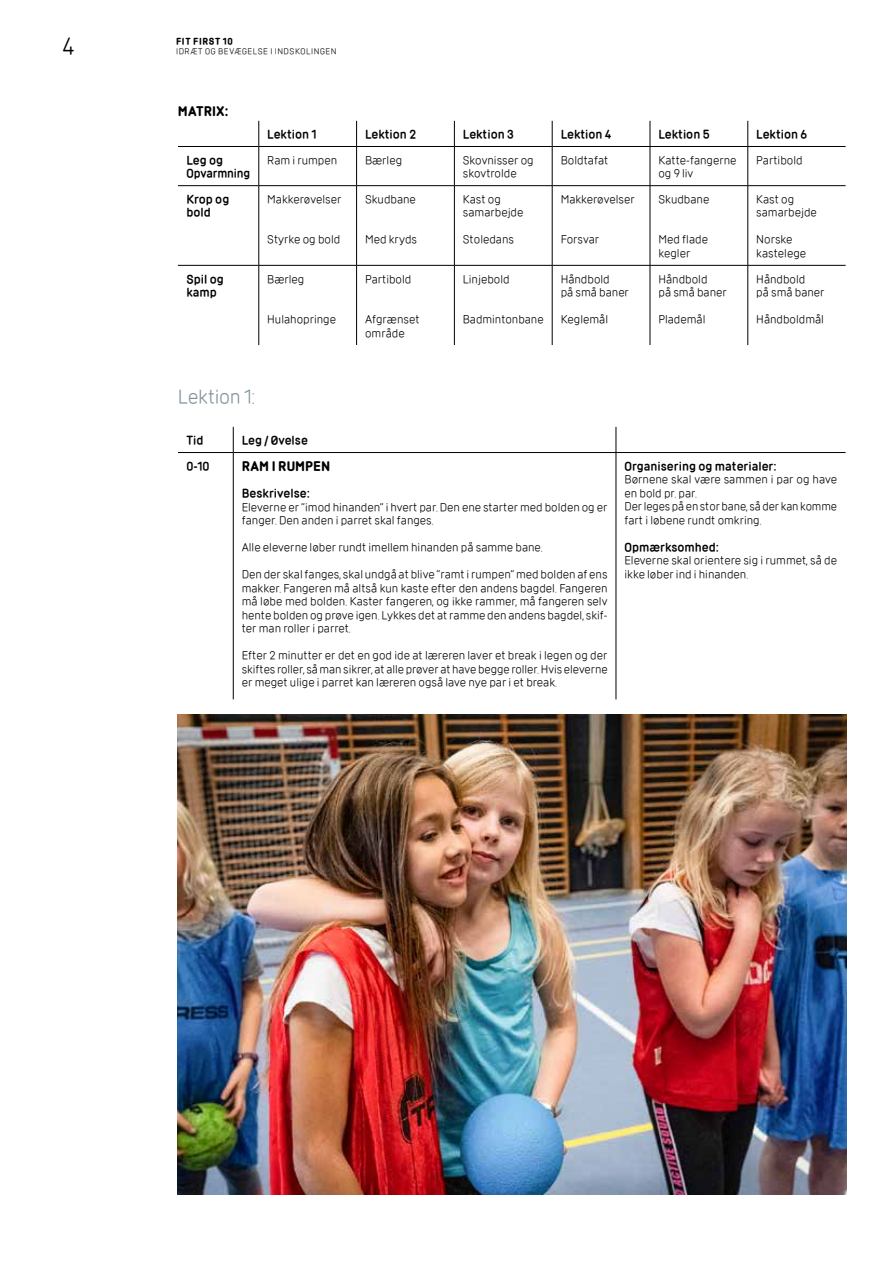
<style>
.page{position:relative;width:893px;height:1263px;background:#fff}
.page>*{position:absolute;margin:0;border:0;box-sizing:border-box;transform-origin:0 0}
.t1{font:24px "DIF";color:#000}
.t2{font:19.5px "DIF";letter-spacing:-.015em;color:#83929b}
.t3{font:700 12px "DIF";letter-spacing:.01em;color:#000}
.t4{font:11.55px/13.5px "DIF";color:#000}
.t5{font:600 11.55px/13.5px "DIF";color:#000}
.t6{font:8.4px "DIF";letter-spacing:.065em;color:#000}
.t7{font:700 8.4px "DIF";letter-spacing:.07em;color:#000}
</style>
<div class="page">
<svg style="left:259px;top:121px;width:1px;height:25px"></svg>
<svg style="left:356px;top:121px;width:1px;height:25px"></svg>
<svg style="left:454px;top:121px;width:1px;height:25px"></svg>
<svg style="left:552px;top:121px;width:1px;height:25px"></svg>
<svg style="left:650px;top:121px;width:1px;height:25px"></svg>
<svg style="left:747px;top:121px;width:1px;height:25px"></svg>
<hr style="left:178px;top:146px;width:81px;height:1px;background:#000">
<hr style="left:259px;top:146px;width:98px;height:1px;background:#000">
<hr style="left:259px;top:147px;width:1px;height:38px;background:#000">
<hr style="left:357px;top:146px;width:97px;height:1px;background:#000">
<hr style="left:356px;top:147px;width:1px;height:38px;background:#000">
<hr style="left:454px;top:146px;width:98px;height:1px;background:#000">
<hr style="left:454px;top:147px;width:1px;height:38px;background:#000">
<hr style="left:552px;top:146px;width:98px;height:1px;background:#000">
<hr style="left:552px;top:147px;width:1px;height:38px;background:#000">
<hr style="left:650px;top:146px;width:98px;height:1px;background:#000">
<hr style="left:650px;top:147px;width:1px;height:38px;background:#000">
<hr style="left:748px;top:146px;width:98px;height:1px;background:#000">
<hr style="left:747px;top:147px;width:1px;height:38px;background:#000">
<hr style="left:178px;top:185px;width:81px;height:1px;background:#000">
<hr style="left:259px;top:185px;width:98px;height:1px;background:#000">
<hr style="left:259px;top:186px;width:1px;height:79px;background:#000">
<hr style="left:357px;top:185px;width:97px;height:1px;background:#000">
<hr style="left:356px;top:186px;width:1px;height:79px;background:#000">
<hr style="left:454px;top:185px;width:98px;height:1px;background:#000">
<hr style="left:454px;top:186px;width:1px;height:79px;background:#000">
<hr style="left:552px;top:185px;width:98px;height:1px;background:#000">
<hr style="left:552px;top:186px;width:1px;height:79px;background:#000">
<hr style="left:650px;top:185px;width:98px;height:1px;background:#000">
<hr style="left:650px;top:186px;width:1px;height:79px;background:#000">
<hr style="left:748px;top:185px;width:98px;height:1px;background:#000">
<hr style="left:747px;top:186px;width:1px;height:79px;background:#000">
<hr style="left:178px;top:265px;width:81px;height:1px;background:#000">
<hr style="left:259px;top:265px;width:98px;height:1px;background:#000">
<hr style="left:259px;top:266px;width:1px;height:79px;background:#000">
<hr style="left:357px;top:265px;width:97px;height:1px;background:#000">
<hr style="left:356px;top:266px;width:1px;height:79px;background:#000">
<hr style="left:454px;top:265px;width:98px;height:1px;background:#000">
<hr style="left:454px;top:266px;width:1px;height:79px;background:#000">
<hr style="left:552px;top:265px;width:98px;height:1px;background:#000">
<hr style="left:552px;top:266px;width:1px;height:79px;background:#000">
<hr style="left:650px;top:265px;width:98px;height:1px;background:#000">
<hr style="left:650px;top:266px;width:1px;height:79px;background:#000">
<hr style="left:748px;top:265px;width:98px;height:1px;background:#000">
<hr style="left:747px;top:266px;width:1px;height:79px;background:#000">
<svg style="left:233px;top:427px;width:1px;height:25px"></svg>
<svg style="left:616px;top:427px;width:1px;height:25px"></svg>
<hr style="left:178px;top:452px;width:55px;height:1px;background:#000">
<hr style="left:233px;top:452px;width:383px;height:1px;background:#000">
<hr style="left:233px;top:453px;width:1px;height:246px;background:#000">
<hr style="left:616px;top:452px;width:230px;height:1px;background:#000">
<hr style="left:616px;top:453px;width:1px;height:246px;background:#000">
<img style="left:178px;top:714px;width:668px;height:481px">
<h1 class="t1" style="left:62px;top:32px;width:14px">4</h1>
<p class="t6" style="left:176px;top:47px;width:162px">IDRÆT OG BEVÆGELSE I INDSKOLINGEN</p>
<p class="t7" style="left:176px;top:36px;width:58px">FIT FIRST 10</p>
<p class="t3" style="left:178px;top:103px;width:52px">MATRIX:</p>
<p class="t5" style="left:267px;top:128px;width:51px">Lektion 1</p>
<p class="t5" style="left:365px;top:128px;width:53px">Lektion 2</p>
<p class="t5" style="left:463px;top:128px;width:52px">Lektion 3</p>
<p class="t5" style="left:561px;top:128px;width:52px">Lektion 4</p>
<p class="t5" style="left:658px;top:128px;width:53px">Lektion 5</p>
<p class="t5" style="left:756px;top:128px;width:53px">Lektion 6</p>
<p class="t5" style="left:186px;top:153px;width:65px">Leg og<br>Opvarmning</p>
<p class="t4" style="left:267px;top:153px;width:71px">Ram i rumpen</p>
<p class="t4" style="left:365px;top:153px;width:39px">Bærleg</p>
<p class="t4" style="left:463px;top:153px;width:72px">Skovnisser og skovtrolde</p>
<p class="t4" style="left:561px;top:153px;width:49px">Boldtafat</p>
<p class="t4" style="left:658px;top:153px;width:80px">Katte-fangerne og 9 liv</p>
<p class="t4" style="left:756px;top:153px;width:48px">Partibold</p>
<p class="t5" style="left:186px;top:192px;width:44px">Krop og bold</p>
<p class="t4" style="left:267px;top:192px;width:76px">Makkerøvelser</p>
<p class="t4" style="left:267px;top:233px;width:75px">Styrke og bold</p>
<p class="t4" style="left:365px;top:192px;width:52px">Skudbane</p>
<p class="t4" style="left:365px;top:233px;width:54px">Med kryds</p>
<p class="t4" style="left:658px;top:192px;width:52px">Skudbane</p>
<p class="t4" style="left:658px;top:233px;width:51px">Med flade kegler</p>
<p class="t4" style="left:463px;top:192px;width:62px">Kast og samarbejde</p>
<p class="t4" style="left:463px;top:233px;width:53px">Stoledans</p>
<p class="t4" style="left:561px;top:192px;width:76px">Makkerøvelser</p>
<p class="t4" style="left:561px;top:233px;width:40px">Forsvar</p>
<p class="t4" style="left:756px;top:192px;width:62px">Kast og samarbejde</p>
<p class="t4" style="left:756px;top:233px;width:51px">Norske kastelege</p>
<p class="t5" style="left:186px;top:272px;width:39px">Spil og kamp</p>
<p class="t4" style="left:267px;top:272px;width:39px">Bærleg</p>
<p class="t4" style="left:267px;top:312px;width:70px">Hulahopringe</p>
<p class="t4" style="left:365px;top:272px;width:48px">Partibold</p>
<p class="t4" style="left:365px;top:312px;width:56px">Afgrænset område</p>
<p class="t4" style="left:463px;top:272px;width:48px">Linjebold</p>
<p class="t4" style="left:463px;top:312px;width:82px">Badmintonbane</p>
<p class="t4" style="left:561px;top:272px;width:70px">Håndbold<br>på små baner</p>
<p class="t4" style="left:561px;top:312px;width:49px">Keglemål</p>
<p class="t4" style="left:658px;top:272px;width:70px">Håndbold<br>på små baner</p>
<p class="t4" style="left:658px;top:312px;width:48px">Plademål</p>
<p class="t4" style="left:756px;top:272px;width:70px">Håndbold<br>på små baner</p>
<p class="t4" style="left:756px;top:312px;width:69px">Håndboldmål</p>
<h2 class="t2" style="left:178px;top:385px;width:79px">Lektion 1:</h2>
<p class="t5" style="left:186px;top:434px;width:19px">Tid</p>
<p class="t5" style="left:242px;top:434px;width:68px">Leg / Øvelse</p>
<p class="t5" style="left:186px;top:459px;width:25px">0-10</p>
<p class="t3" style="left:242px;top:458px;width:90px">RAM I RUMPEN</p>
<p class="t5" style="left:242px;top:487px;width:70px">Beskrivelse:</p>
<p class="t4" style="left:242px;top:500px;width:367px">Eleverne er ”imod hinanden” i hvert par. Den ene starter med bolden og er fanger. Den anden i parret skal fanges.</p>
<p class="t4" style="left:242px;top:540px;width:302px">Alle eleverne løber rundt imellem hinanden på samme bane.</p>
<p class="t4" style="left:242px;top:567px;width:367px;text-align:justify">Den der skal fanges, skal undgå at blive ”ramt i rumpen” med bolden af ens makker. Fangeren må altså kun kaste efter den andens bagdel. Fangeren må løbe med bolden. Kaster fangeren, og ikke rammer, må fangeren selv hente bolden og prøve igen. Lykkes det at ramme den andens bagdel, skif&shy;ter man roller i parret.</p>
<p class="t4" style="left:242px;top:648px;width:367px;text-align:justify">Efter 2 minutter er det en god ide at læreren laver et break i legen og der skiftes roller, så man sikrer, at alle prøver at have begge roller. Hvis eleverne er meget ulige i parret kan læreren også lave nye par i et break.</p>
<p class="t5" style="left:624px;top:459px;width:154px">Organisering og materialer:</p>
<p class="t4" style="left:624px;top:473px;width:214px">Børnene skal være sammen i par og have en bold pr. par.<br>Der leges på en stor bane, så der kan komme fart i løbene rundt omkring.</p>
<p class="t5" style="left:624px;top:540px;width:96px">Opmærksomhed:</p>
<p class="t4" style="left:624px;top:554px;width:214px">Eleverne skal orientere sig i rummet, så de ikke løber ind i hinanden.</p>
</div>
